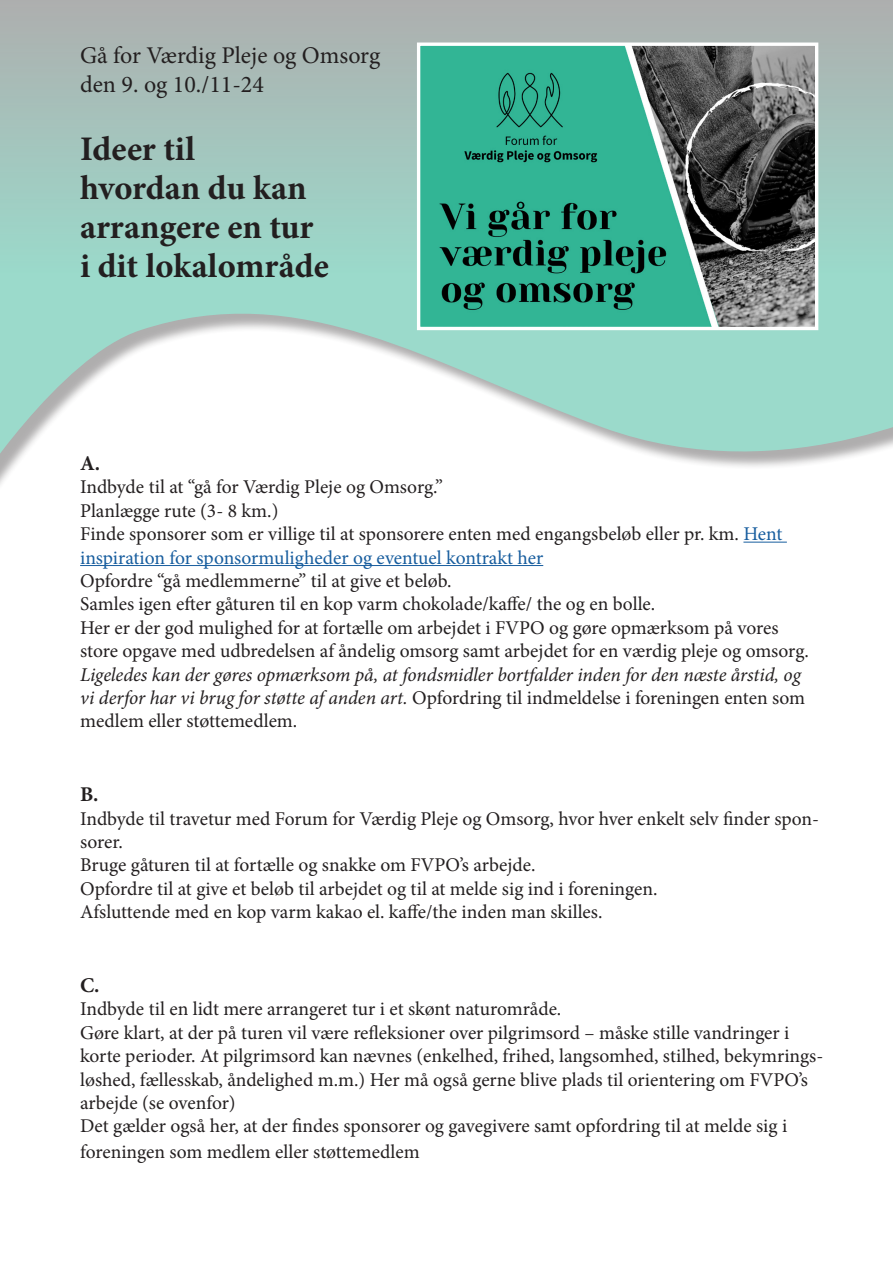
<style>
.page{position:relative;width:893px;height:1263px;background:#fff}
.page>*{position:absolute;margin:0;border:0;box-sizing:border-box;transform-origin:0 0}
.t1{font:700 34.5px/39px "Minion Pro";letter-spacing:-.005em;color:#231f20}
.t2{font:24px "Minion Pro";color:#231f20}
.t3{font:700 21px "Minion Pro";color:#231f20}
.t4{font:19.5px/23.4px "Minion Pro";color:#231f20}
.s1{color:#175d9e}
.s2{font-style:italic}
</style>
<div class="page">
<svg style="left:0;top:0;width:893px;height:485px"></svg>
<img style="left:421px;top:47px;width:393px;height:279px">
<div style="left:417px;top:43px;width:401px;height:287px;border:3px solid #fff"></div>
<hr style="left:743px;top:542px;width:44px;height:1px;background:#175d9e">
<hr style="left:80px;top:565px;width:463px;height:1px;background:#175d9e">
<p class="t2" style="left:80px;top:39px;width:302px">Gå for Værdig Pleje og Omsorg</p>
<p class="t2" style="left:80px;top:68px;width:185px">den 9. og 10./11-24</p>
<p class="t1" style="left:80px;top:129px;width:250px">Ideer til<br>hvordan du kan arrangere en tur i dit lokalområde</p>
<p class="t3" style="left:80px;top:448px;width:22px">A.</p>
<p class="t4" style="left:80px;top:475px;width:364px">Indbyde til at “gå for Værdig Pleje og Omsorg.”</p>
<p class="t4" style="left:80px;top:499px;width:200px">Planlægge rute (3- 8 km.)</p>
<p class="t4" style="left:80px;top:522px;width:704px">Finde sponsorer som er villige til at sponsorere enten med engangsbeløb eller pr. km. <span class="s1">Hent inspiration for sponsormuligheder og eventuel kontrakt her</span></p>
<p class="t4" style="left:80px;top:569px;width:373px">Opfordre “gå medlemmerne” til at give et beløb.</p>
<p class="t4" style="left:80px;top:592px;width:577px">Samles igen efter gåturen til en kop varm chokolade/kaffe/ the og en bolle.</p>
<p class="t4" style="left:80px;top:616px;width:730px">Her er der god mulighed for at fortælle om arbejdet i FVPO og gøre opmærksom på vores store opgave med udbredelsen af åndelig omsorg samt arbejdet for en værdig pleje og omsorg.<br><span class="s2">Ligeledes kan der gøres opmærksom på, at fondsmidler bortfalder inden for den næste årstid, og vi derfor har vi brug for støtte af anden art.</span> Opfordring til indmeldelse i foreningen enten som medlem eller støttemedlem.</p>
<p class="t3" style="left:80px;top:780px;width:20px">B.</p>
<p class="t4" style="left:80px;top:807px;width:740px">Indbyde til travetur med Forum for Værdig Pleje og Omsorg, hvor hver enkelt selv finder spon&shy;sorer.</p>
<p class="t4" style="left:80px;top:853px;width:457px">Bruge gåturen til at fortælle og snakke om FVPO’s arbejde.</p>
<p class="t4" style="left:80px;top:877px;width:579px">Opfordre til at give et beløb til arbejdet og til at melde sig ind i foreningen.</p>
<p class="t4" style="left:80px;top:900px;width:524px">Afsluttende med en kop varm kakao el. kaffe/the inden man skilles.</p>
<p class="t3" style="left:80px;top:970px;width:21px">C.</p>
<p class="t4" style="left:80px;top:997px;width:483px">Indbyde til en lidt mere arrangeret tur i et skønt naturområde.</p>
<p class="t4" style="left:80px;top:1021px;width:745px">Gøre klart, at der på turen vil være refleksioner over pilgrimsord – måske stille vandringer i korte perioder. At pilgrimsord kan nævnes (enkelhed, frihed, langsomhed, stilhed, bekymrings&shy;løshed, fællesskab, åndelighed m.m.) Her må også gerne blive plads til orientering om FVPO’s arbejde (se ovenfor)</p>
<p class="t4" style="left:80px;top:1114px;width:709px;line-height:25.2px">Det gælder også her, at der findes sponsorer og gavegivere samt opfordring til at melde sig i foreningen som medlem eller støttemedlem</p>
</div>
